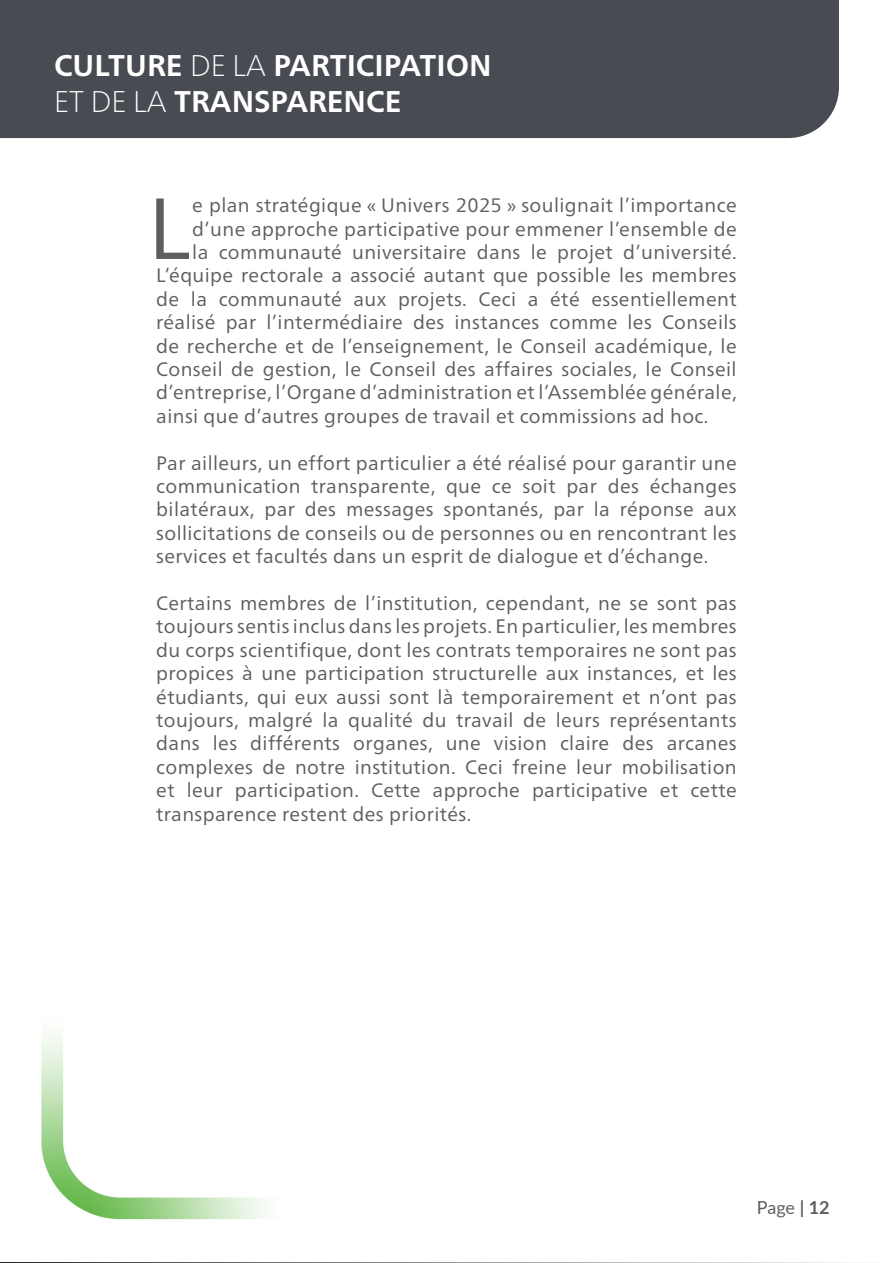
<style>
.page{position:relative;width:893px;height:1263px;background:#fff}
.page>*{position:absolute;margin:0;border:0;box-sizing:border-box;transform-origin:0 0}
.t1{font:86.55px "Neue Frutiger World";color:#5d5f5e}
.t2{font:700 30px "Neue Frutiger World";color:#fff}
.t3{font:19.5px/23.4px "Neue Frutiger World";letter-spacing:.02em;color:#5d5f5e;text-align:justify}
.t4{font:18px "Lato";color:#5d5f5e}
.s1{font-weight:100}
.s2{font-weight:700}
</style>
<div class="page">
<div style="left:0;top:0;width:839px;height:138px;background:#494b53"></div>
<img style="left:41px;top:1032px;width:227px;height:188px">
<p class="t2" style="left:54px;top:39px;width:439px">CULTURE <span class="s1">DE LA</span> PARTICIPATION</p>
<p class="t2" style="left:54px;top:75px;width:349px"><span class="s1">ET DE LA</span> TRANSPARENCE</p>
<p class="t1" style="left:148px;top:161px;width:44px">L</p>
<p class="t3" style="left:192px;top:194px;width:546px">e plan stratégique « Univers 2025 » soulignait l’importance</p>
<p class="t3" style="left:192px;top:217px;width:546px">d’une approche participative pour emmener l’ensemble de</p>
<p class="t3" style="left:192px;top:241px;width:546px">la communauté universitaire dans le projet d’université.</p>
<p class="t3" style="left:156px;top:264px;width:582px">L’équipe rectorale a associé autant que possible les membres</p>
<p class="t3" style="left:156px;top:287px;width:582px">de la communauté aux projets. Ceci a été essentiellement</p>
<p class="t3" style="left:156px;top:311px;width:582px">réalisé par l’intermédiaire des instances comme les Conseils</p>
<p class="t3" style="left:156px;top:334px;width:582px">de recherche et de l’enseignement, le Conseil académique, le</p>
<p class="t3" style="left:156px;top:358px;width:582px">Conseil de gestion, le Conseil des affaires sociales, le Conseil</p>
<p class="t3" style="left:156px;top:381px;width:582px">d’entreprise, l’Organe d’administration et l’Assemblée générale,</p>
<p class="t3" style="left:156px;top:404px;width:554px">ainsi que d’autres groupes de travail et commissions ad hoc.</p>
<p class="t3" style="left:156px;top:451px;width:582px">Par ailleurs, un effort particulier a été réalisé pour garantir une communication transparente, que ce soit par des échanges bilatéraux, par des messages spontanés, par la réponse aux sollicitations de conseils ou de personnes ou en rencontrant les services et facultés dans un esprit de dialogue et d’échange.</p>
<p class="t3" style="left:156px;top:592px;width:582px">Certains membres de l’institution, cependant, ne se sont pas toujours sentis inclus dans les projets. En particulier, les membres du corps scientifique, dont les contrats temporaires ne sont pas propices à une participation structurelle aux instances, et les étudiants, qui eux aussi sont là temporairement et n’ont pas toujours, malgré la qualité du travail de leurs représentants dans les différents organes, une vision claire des arcanes complexes de notre institution. Ceci freine leur mobilisation et leur participation. Cette approche participative et cette transparence restent des priorités.</p>
<p class="t4" style="left:757px;top:1195px;width:74px">Page <span class="s2">| 12</span></p>
</div>
